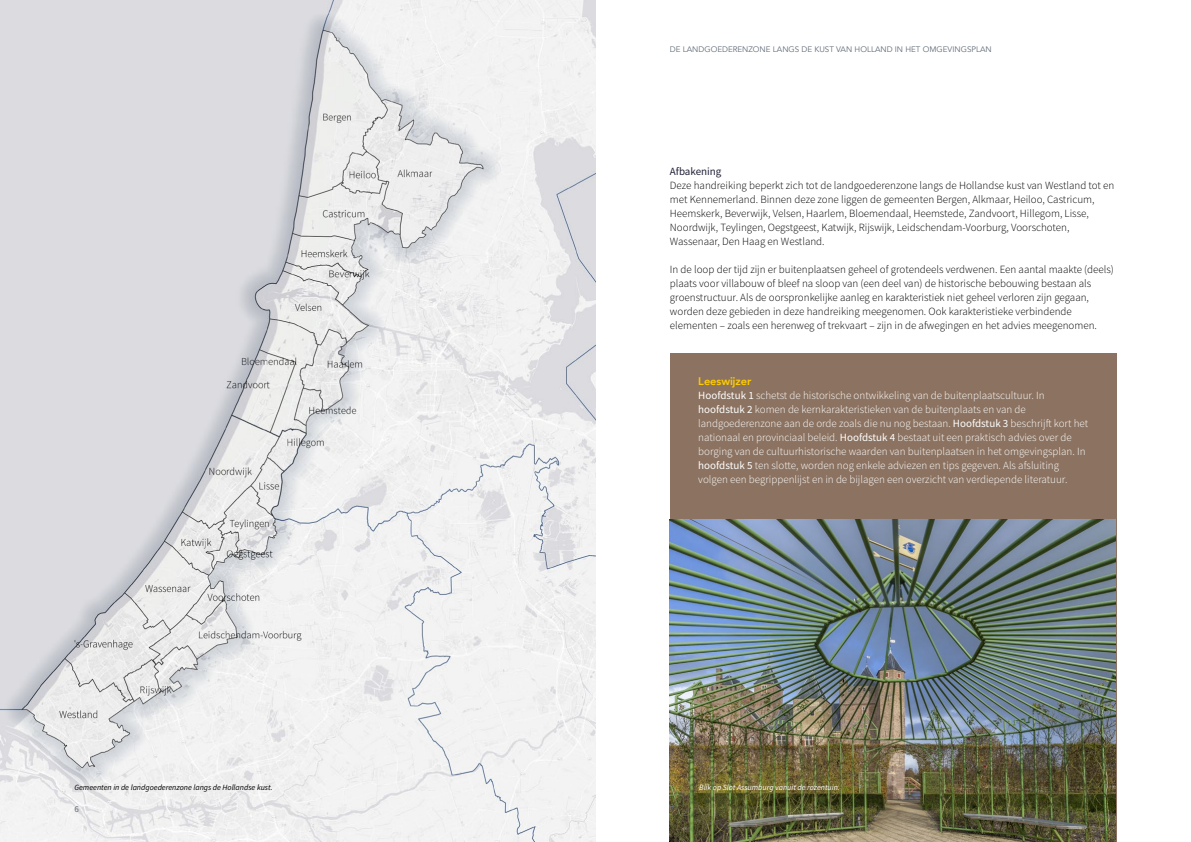
<style>
.page{position:relative;width:1191px;height:842px;background:#fff}
.page>*{position:absolute;margin:0;border:0;box-sizing:border-box;transform-origin:0 0}
.SP_broodtekst{font:300 11px/14px "Source Sans Pro";color:#000}
.SP_broodtekst-2{font:300 11px/14px "Source Sans Pro";color:#fff}
.SUBKOP_KLEIN_11{font:11px "Source Sans Pro";color:#202037}
.SUBKOP_12{font:800 11px "Avenir";color:#fc0}
.t1{font:9px "Source Sans Pro";color:#606a76}
.t2{font:8px "Avenir";color:#606a76}
.SP_Bijschrift{font:italic 8px "Source Sans Pro";color:#000}
.SP_Bijschrift-2{font:italic 8px "Source Sans Pro";color:#fff}
.s1{font-weight:400}
</style>
<div class="page">
<div style="left:670px;top:353px;width:446px;height:489px;background:#8c7361"></div>
<img style="left:0;top:0;width:595px;height:842px">
<img style="left:670px;top:519px;width:445px;height:323px">
<p class="t2" style="left:670px;top:45px;width:323px">DE LANDGOEDERENZONE LANGS DE KUST VAN HOLLAND IN HET OMGEVINGSPLAN</p>
<p class="SUBKOP_KLEIN_11" style="left:670px;top:164px;width:53px">Afbakening</p>
<p class="SP_broodtekst" style="left:670px;top:178px;width:446px">Deze handreiking beperkt zich tot de landgoederenzone langs de Hollandse kust van Westland tot en met Kennemerland. Binnen deze zone liggen de gemeenten Bergen, Alkmaar, Heiloo, Castricum, Heemskerk, Beverwijk, Velsen, Haarlem, Bloemendaal, Heemstede, Zandvoort, Hillegom, Lisse, Noordwijk, Teylingen, Oegstgeest, Katwijk, Rijswijk, Leidschendam-Voorburg, Voorschoten, Wassenaar, Den Haag en Westland.</p>
<p class="SP_broodtekst" style="left:670px;top:262px;width:445px">In de loop der tijd zijn er buitenplaatsen geheel of grotendeels verdwenen. Een aantal maakte (deels) plaats voor villabouw of bleef na sloop van (een deel van) de historische bebouwing bestaan als groenstructuur. Als de oorspronkelijke aanleg en karakteristiek niet geheel verloren zijn gegaan, worden deze gebieden in deze handreiking meegenomen. Ook karakteristieke verbindende elementen – zoals een herenweg of trekvaart – zijn in de afwegingen en het advies meegenomen.</p>
<p class="SUBKOP_12" style="left:698px;top:372px;width:55px">Leeswijzer</p>
<p class="SP_broodtekst-2" style="left:698px;top:388px;width:391px"><span class="s1">Hoofdstuk 1</span> schetst de historische ontwikkeling van de buitenplaatscultuur. In <span class="s1">hoofdstuk 2</span> komen de kernkarakteristieken van de buitenplaats en van de landgoederenzone aan de orde zoals die nu nog bestaan. <span class="s1">Hoofdstuk 3</span> beschrijft kort het nationaal en provinciaal beleid. <span class="s1">Hoofdstuk 4</span> bestaat uit een praktisch advies over de borging van de cultuurhistorische waarden van buitenplaatsen in het omgevingsplan. In <span class="s1">hoofdstuk 5</span> ten slotte, worden nog enkele adviezen en tips gegeven. Als afsluiting volgen een begrippenlijst en in de bijlagen een overzicht van verdiepende literatuur.</p>
<p class="SP_Bijschrift" style="left:74px;top:782px;width:200px">Gemeenten in de landgoederenzone langs de Hollandse kust.</p>
<p class="SP_Bijschrift-2" style="left:699px;top:782px;width:142px">Blik op Slot Assumburg vanuit de rozentuin.</p>
<p class="t1" style="left:74px;top:804px;width:6px">6</p>
<p class="t1" style="left:670px;top:804px;width:6px">7</p>
</div>
